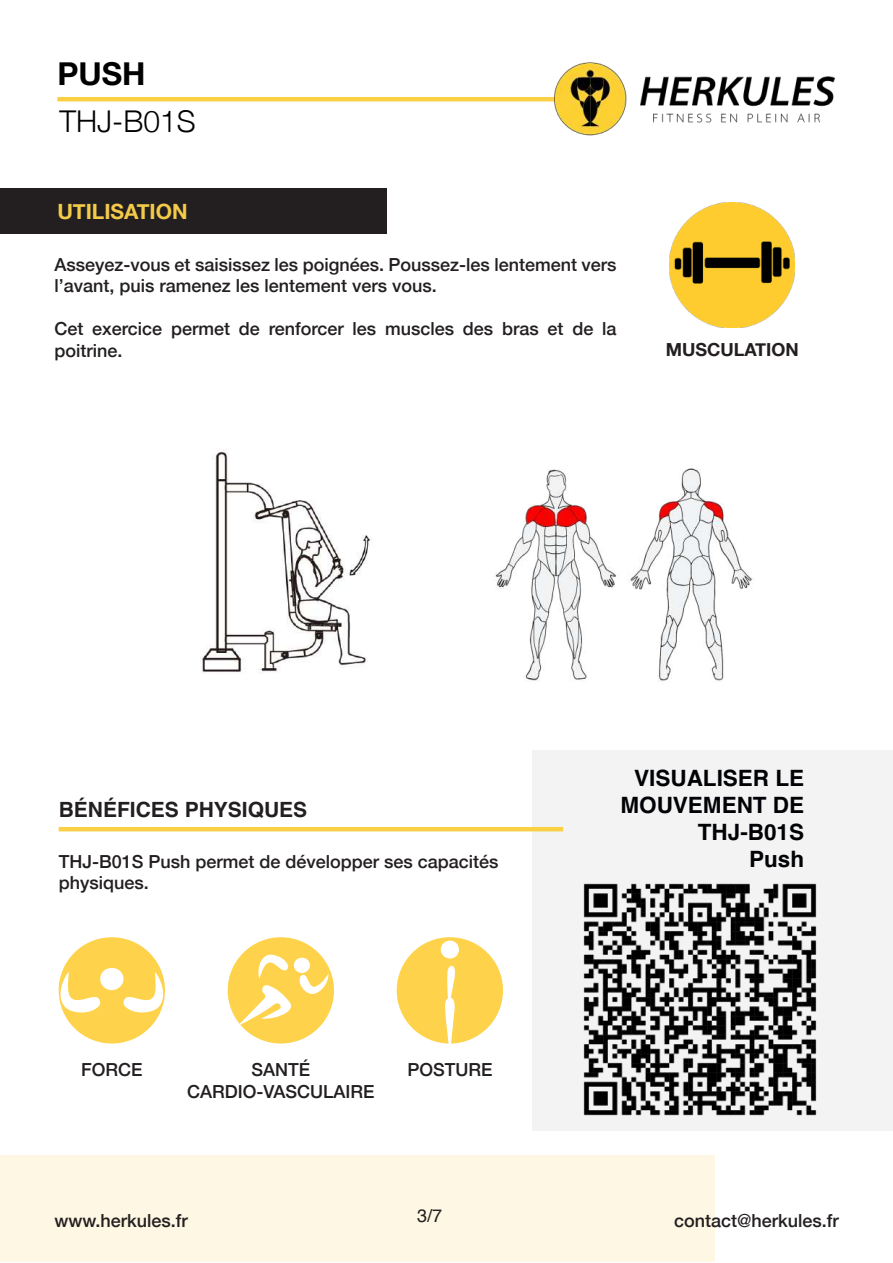
<style>
.page{position:relative;width:893px;height:1263px;background:#fff}
.page>*{position:absolute;margin:0;border:0;box-sizing:border-box;transform-origin:0 0}
.t1{font:700 31.5px "Helvetica Neue";color:#000001}
.t2{font:300 30px "Helvetica Neue";color:#000001}
.t3{font:700 22.5px/27px "Helvetica";color:#010205;text-align:right}
.t4{font:700 21px "Helvetica";color:#231f20}
.t5{font:700 21px "Helvetica Neue";color:#f4cb49}
.t6{font:500 18px/21.6px "Helvetica Neue";color:#231f20}
.t7{font:700 18px "Helvetica Neue";color:#231f20}
.t8{font:18px "Helvetica";color:#231f20}
</style>
<div class="page">
<div style="left:0;top:1156px;width:715px;height:106px;background:#fef7e3"></div>
<div style="left:0;top:188px;width:387px;height:45px;background:#231f20"></div>
<img style="left:202px;top:449px;width:168px;height:223px">
<div style="left:532px;top:750px;width:361px;height:381px;background:#f3f3f3"></div>
<hr style="left:57px;top:97px;width:505px;height:4px;background:#fcd044">
<img style="left:549px;top:62px;width:286px;height:74px">
<img style="left:494px;top:468px;width:260px;height:214px">
<img style="left:583px;top:883px;width:234px;height:233px">
<img style="left:670px;top:202px;width:125px;height:126px">
<hr style="left:59px;top:827px;width:504px;height:4px;background:#fcd044">
<div style="left:59px;top:937px;width:106px;height:106px;background:#fed24a;border-radius:50%"></div>
<div style="left:228px;top:937px;width:106px;height:106px;background:#fed24a;border-radius:50%"></div>
<div style="left:397px;top:937px;width:106px;height:106px;background:#fed24a;border-radius:50%"></div>
<svg style="left:59px;top:972px;width:42px;height:42px"></svg>
<div style="left:100px;top:968px;width:24px;height:22px;background:#fff;border-radius:50%"></div>
<svg style="left:122px;top:972px;width:43px;height:42px"></svg>
<svg style="left:238px;top:985px;width:53px;height:41px"></svg>
<svg style="left:258px;top:954px;width:31px;height:24px"></svg>
<svg style="left:299px;top:973px;width:30px;height:21px"></svg>
<div style="left:294px;top:958px;width:16px;height:15px;background:#fff;border-radius:50%"></div>
<div style="left:441px;top:940px;width:18px;height:19px;background:#fff;border-radius:50%"></div>
<svg style="left:445px;top:966px;width:11px;height:78px"></svg>
<h1 class="t1" style="left:57px;top:49px;width:90px">PUSH</h1>
<h2 class="t2" style="left:59px;top:98px;width:138px">THJ-B01S</h2>
<p class="t5" style="left:57px;top:195px;width:132px">UTILISATION</p>
<p class="t6" style="left:54px;top:252px;width:564px">Asseyez-vous et saisissez les poignées. Poussez-les lentement vers l’avant, puis ramenez les lentement vers vous.</p>
<p class="t6" style="left:54px;top:317px;width:564px">Cet exercice permet de renforcer les muscles des bras et de la poitrine.</p>
<p class="t7" style="left:666px;top:335px;width:135px">MUSCULATION</p>
<p class="t4" style="left:59px;top:797px;width:250px">BÉNÉFICES PHYSIQUES</p>
<p class="t6" style="left:59px;top:849px;width:441px">THJ-B01S Push permet de développer ses capacités physiques.</p>
<p class="t6" style="left:81px;top:1058px;width:63px">FORCE</p>
<p class="t6" style="left:187px;top:1058px;width:189px;text-align:center">SANTÉ<br>CARDIO-VASCULAIRE</p>
<p class="t6" style="left:407px;top:1058px;width:87px">POSTURE</p>
<p class="t3" style="left:620px;top:767px;width:185px">VISUALISER LE<br>MOUVEMENT DE<br>THJ-B01S<br>Push</p>
<p class="t6" style="left:54px;top:1208px;width:135px">www.herkules.fr</p>
<p class="t8" style="left:417px;top:1202px;width:27px">3/7</p>
<p class="t6" style="left:674px;top:1208px;width:166px">contact@herkules.fr</p>
</div>
